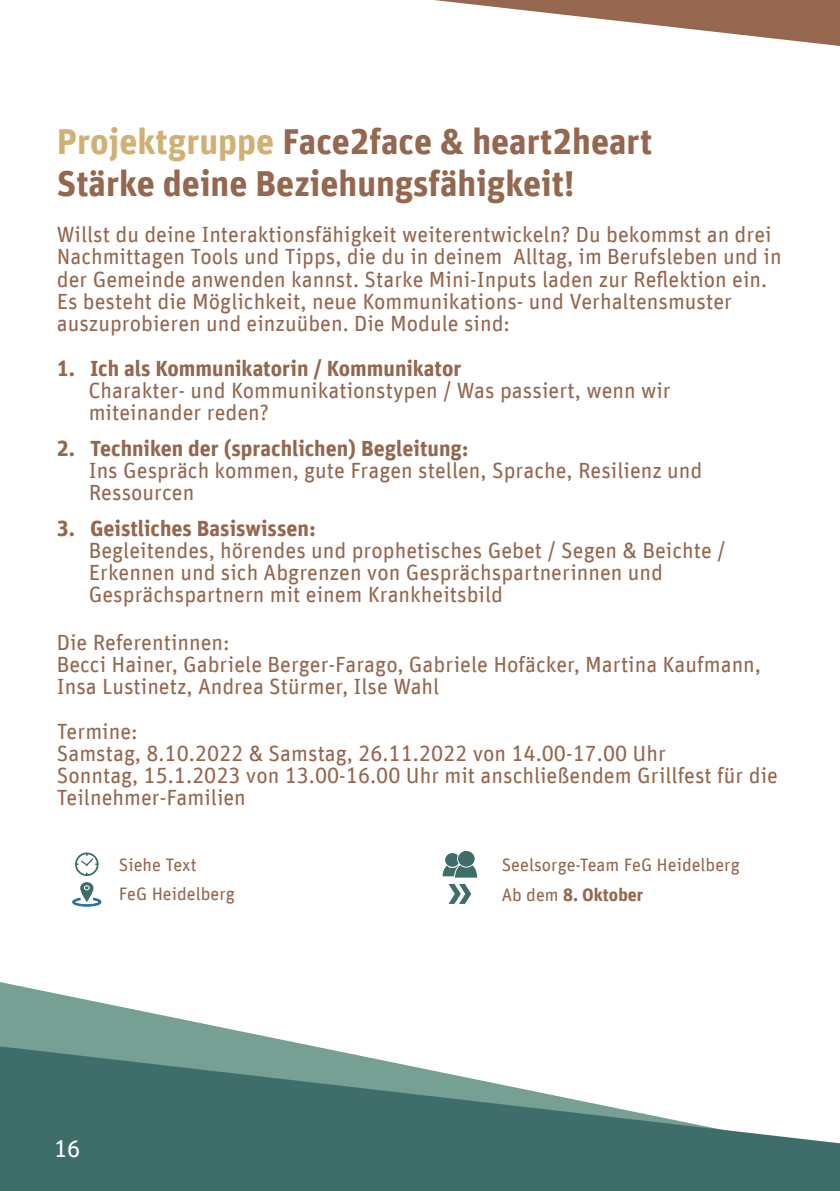
<style>
.page{position:relative;width:840px;height:1191px;background:#fff}
.page>*{position:absolute;margin:0;border:0;box-sizing:border-box;transform-origin:0 0}
.t1{font:700 36px/42px "Unit Offc";color:#94674e}
.t2{font:24px "Unit Offc";color:#fff}
.t3{font:22px/22.2px "Unit Offc";color:#94674e}
.t4{font:700 22px "Unit Offc";color:#94674e}
.t5{font:18px "Unit Offc";color:#94674e}
.t6{font:700 18px "Unit Offc";color:#94674e}
.s1{color:#d1b076}
.s2{font-weight:400}
</style>
<div class="page">
<svg style="left:434px;top:0;width:405px;height:46px"></svg>
<svg style="left:0;top:982px;width:303px;height:62px"></svg>
<svg style="left:0;top:1044px;width:513px;height:147px;background:#55807b"></svg>
<svg style="left:420px;top:1087px;width:419px;height:104px;fill:#3f6e6a"></svg>
<svg style="left:79px;top:881px;width:15px;height:22px"></svg>
<svg style="left:72px;top:897px;width:29px;height:9px"></svg>
<svg style="left:84px;top:885px;width:5px;height:5px"></svg>
<svg style="left:75px;top:852px;width:23px;height:24px"></svg>
<svg style="left:442px;top:851px;width:35px;height:26px"></svg>
<svg style="left:448px;top:884px;width:23px;height:20px"></svg>
<h1 class="t1" style="left:57px;top:122px;width:596px"><span class="s1">Projektgruppe</span> Face2face &amp; heart2heart<br>Stärke deine Beziehungsfähigkeit!</h1>
<p class="t3" style="left:57px;top:225px;width:726px">Willst du deine Interaktionsfähigkeit weiterentwickeln? Du bekommst an drei Nachmittagen Tools und Tipps, die du in deinem Alltag, im Berufsleben und in der Gemeinde anwenden kannst. Starke Mini-Inputs laden zur Reflektion ein.<br>Es besteht die Möglichkeit, neue Kommunikations- und Verhaltensmuster auszuprobieren und einzuüben. Die Module sind:</p>
<p class="t4" style="left:57px;top:358px;width:406px">1. Ich als Kommunikatorin / Kommunikator</p>
<p class="t3" style="left:88px;top:380px;width:583px">Charakter- und Kommunikationstypen / Was passiert, wenn wir miteinander reden?</p>
<p class="t4" style="left:57px;top:438px;width:413px">2. Techniken der (sprachlichen) Begleitung:</p>
<p class="t3" style="left:89px;top:460px;width:615px">Ins Gespräch kommen, gute Fragen stellen, Sprache, Resilienz und<br>Ressourcen</p>
<p class="t4" style="left:57px;top:518px;width:260px">3. Geistliches Basiswissen:</p>
<p class="t3" style="left:89px;top:540px;width:638px">Begleitendes, hörendes und prophetisches Gebet / Segen &amp; Beichte /<br>Erkennen und sich Abgrenzen von Gesprächspartnerinnen und<br>Gesprächspartnern mit einem Krankheitsbild</p>
<p class="t3" style="left:57px;top:632px;width:705px">Die Referentinnen:<br>Becci Hainer, Gabriele Berger-Farago, Gabriele Hofäcker, Martina Kaufmann,<br>Insa Lustinetz, Andrea Stürmer, Ilse Wahl</p>
<p class="t3" style="left:57px;top:721px;width:722px">Termine:<br>Samstag, 8.10.2022 &amp; Samstag, 26.11.2022 von 14.00-17.00 Uhr<br>Sonntag, 15.1.2023 von 13.00-16.00 Uhr mit anschließendem Grillfest für die Teilnehmer-Familien</p>
<p class="t5" style="left:119px;top:856px;width:79px">Siehe Text</p>
<p class="t5" style="left:501px;top:856px;width:239px">Seelsorge-Team FeG Heidelberg</p>
<p class="t5" style="left:119px;top:886px;width:117px">FeG Heidelberg</p>
<p class="t6" style="left:501px;top:886px;width:143px"><span class="s2">Ab dem</span> 8. Oktober</p>
<p class="t2" style="left:54px;top:1138px;width:28px">16</p>
</div>
